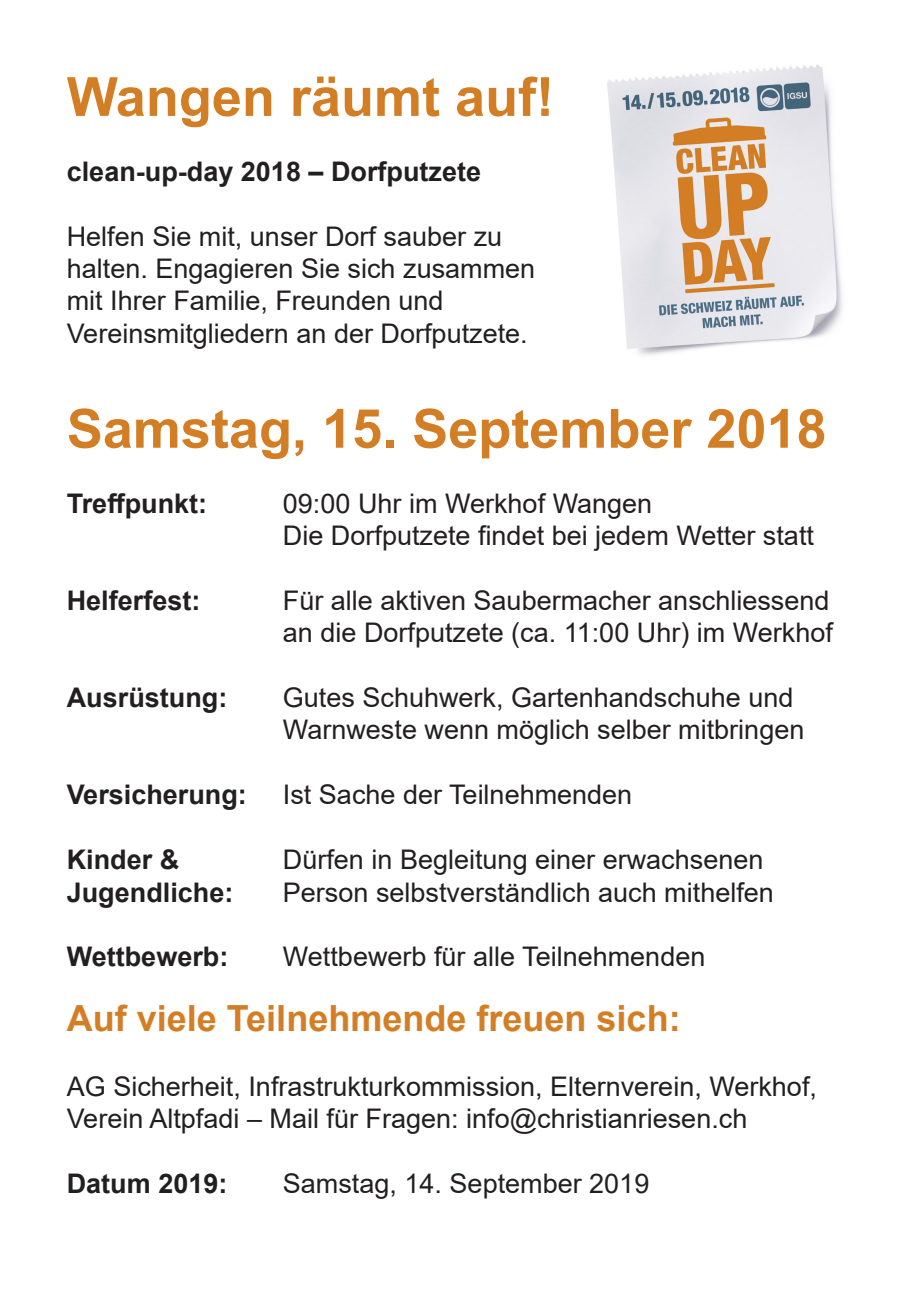
<style>
.page{position:relative;width:919px;height:1289px;background:#fff}
.page>*{position:absolute;margin:0;border:0;box-sizing:border-box;transform-origin:0 0}
.t1{font:700 54px "Arial";color:#d37e24}
.t2{font:700 36px "Arial";color:#d37e24}
.t3{font:27px/32.4px "Arial";color:#231f20}
.t4{font:700 27px "Arial";color:#231f20}
</style>
<div class="page">
<img style="left:607px;top:64px;width:236px;height:291px">
<h1 class="t1" style="left:67px;top:59px;width:489px">Wangen räumt auf!</h1>
<p class="t4" style="left:67px;top:152px;width:416px">clean-up-day 2018 – Dorfputzete</p>
<p class="t3" style="left:67px;top:220px;width:470px">Helfen Sie mit, unser Dorf sauber zu halten. Engagieren Sie sich zusammen mit Ihrer Familie, Freunden und Vereinsmitgliedern an der Dorfputzete.</p>
<h1 class="t1" style="left:67px;top:390px;width:761px">Samstag, 15. September 2018</h1>
<p class="t4" style="left:67px;top:484px;width:142px">Treffpunkt:</p>
<p class="t3" style="left:283px;top:486px;width:532px">09:00 Uhr im Werkhof Wangen<br>Die Dorfputzete findet bei jedem Wetter statt</p>
<p class="t4" style="left:67px;top:581px;width:135px">Helferfest:</p>
<p class="t3" style="left:283px;top:584px;width:551px">Für alle aktiven Saubermacher anschliessend an die Dorfputzete (ca. 11:00 Uhr) im Werkhof</p>
<p class="t4" style="left:67px;top:678px;width:162px">Ausrüstung:</p>
<p class="t3" style="left:283px;top:681px;width:523px">Gutes Schuhwerk, Gartenhandschuhe und<br>Warnweste wenn möglich selber mitbringen</p>
<p class="t4" style="left:67px;top:775px;width:182px">Versicherung:</p>
<p class="t3" style="left:283px;top:778px;width:351px">Ist Sache der Teilnehmenden</p>
<p class="t4" style="left:67px;top:840px;width:114px">Kinder &amp;</p>
<p class="t3" style="left:283px;top:843px;width:482px">Dürfen in Begleitung einer erwachsenen</p>
<p class="t4" style="left:67px;top:873px;width:168px">Jugendliche:</p>
<p class="t3" style="left:283px;top:875px;width:492px">Person selbstverständlich auch mithelfen</p>
<p class="t4" style="left:67px;top:937px;width:163px">Wettbewerb:</p>
<p class="t3" style="left:283px;top:940px;width:424px">Wettbewerb für alle Teilnehmenden</p>
<h2 class="t2" style="left:67px;top:993px;width:615px">Auf viele Teilnehmende freuen sich:</h2>
<p class="t3" style="left:67px;top:1070px;width:751px">AG Sicherheit, Infrastrukturkommission, Elternverein, Werkhof,<br>Verein Altpfadi – Mail für Fragen: info@christianriesen.ch</p>
<p class="t4" style="left:67px;top:1164px;width:162px">Datum 2019:</p>
<p class="t3" style="left:283px;top:1167px;width:368px">Samstag, 14. September 2019</p>
</div>
